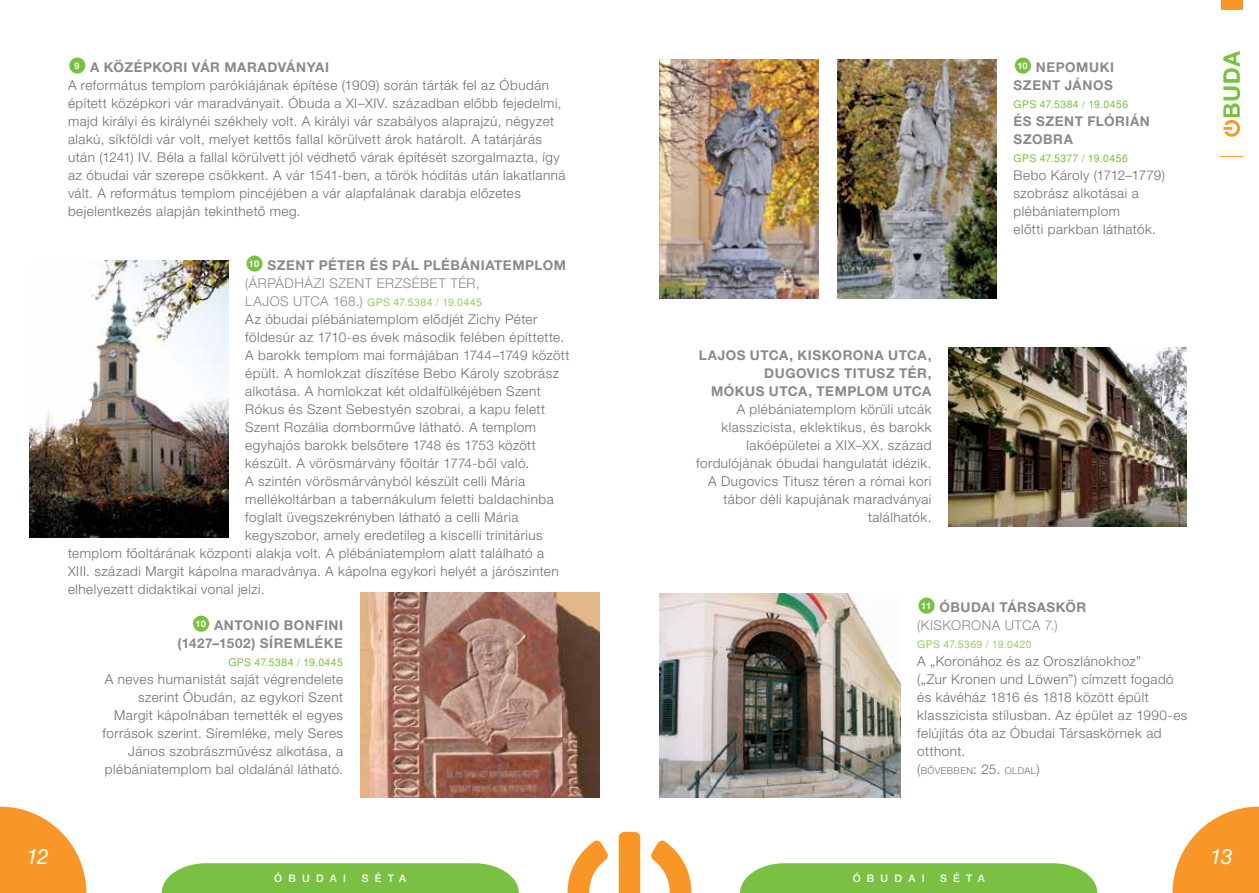
<style>
.page{position:relative;width:1259px;height:893px;background:#fff}
.page>*{position:absolute;margin:0;border:0;box-sizing:border-box;transform-origin:0 0}
.t1{font:21px "Helvetica H Italic";color:#fff}
.t2{font:13.5px/18px "Helvetica H Light";letter-spacing:.035em;color:#6d6e71}
.t3{font:13.5px/18px "Helvetica H Bold";letter-spacing:.04em;color:#888a8d}
.t4{font:13.5px "Helvetica H Light";letter-spacing:.195em;color:#888a8d}
.t5{font:10.5px "Helvetica H Regular";letter-spacing:.04em;color:#7ac143}
.t6{font:10.5px "Helvetica H Regular";letter-spacing:.04em;color:#95cb64}
.t7{font:10.5px "Helvetica H Medium";letter-spacing:.6em;color:#fff}
.t8{font:9.45px "Helvetica H Light";letter-spacing:.05em;color:#6d6e71}
.s1{font-family:"Helvetica H Light";font-size:13.5px;color:#888a8d}
.s2{font-size:13.5px}
</style>
<div class="page">
<svg style="left:567px;top:832px;width:124px;height:61px"></svg>
<svg style="left:0;top:807px;width:86px;height:86px"></svg>
<svg style="left:1172px;top:807px;width:87px;height:86px"></svg>
<svg style="left:1223px;top:51px;width:17px;height:86px"></svg>
<div style="left:1221px;top:0;width:21px;height:10px;background:#f89728"></div>
<svg style="left:740px;top:863px;width:357px;height:30px;background:#82c44e"></svg>
<svg style="left:162px;top:863px;width:357px;height:30px;background:#82c44e"></svg>
<svg style="left:1219px;top:156px;width:24px;height:1px"></svg>
<div style="left:1015px;top:58px;width:16px;height:16px;background:#7ac143;border-radius:50%"></div>
<div style="left:918px;top:598px;width:16px;height:16px;background:#7ac143;border-radius:50%"></div>
<img style="left:948px;top:347px;width:238px;height:179px">
<img style="left:837px;top:60px;width:159px;height:238px">
<img style="left:659px;top:593px;width:241px;height:204px">
<img style="left:659px;top:60px;width:159px;height:238px">
<div style="left:69px;top:58px;width:16px;height:16px;background:#7ac143;border-radius:50%"></div>
<div style="left:246px;top:256px;width:17px;height:16px;background:#7ac143;border-radius:50%"></div>
<div style="left:193px;top:616px;width:16px;height:16px;background:#7ac143;border-radius:50%"></div>
<img style="left:30px;top:260px;width:198px;height:278px">
<img style="left:360px;top:593px;width:240px;height:204px">
<p class="t3" style="left:74px;top:58px;width:254px"><sup>9</sup> A KÖZÉPKORI VÁR MARADVÁNYAI</p>
<p class="t2" style="left:68px;top:76px;width:499px">A református templom parókiájának építése (1909) során tárták fel az Óbudán épített középkori vár maradványait. Óbuda a XI–XIV. században elôbb fejedelmi, majd királyi és királynéi székhely volt. A királyi vár szabályos alaprajzú, négyzet alakú, síkföldi vár volt, melyet kettôs fallal körülvett árok határolt. A tatárjárás után (1241) IV. Béla a fallal körülvett jól védhetô várak építését szorgalmazta, így az óbudai vár szerepe csökkent. A vár 1541-ben, a török hódítás után lakatlanná vált. A református templom pincéjében a vár alapfalának darabja elôzetes bejelentkezés alapján tekinthetô meg.</p>
<p class="t3" style="left:249px;top:256px;width:319px"><sup>10</sup> SZENT PÉTER ÉS PÁL PLÉBÁNIATEMPLOM</p>
<p class="t4" style="left:245px;top:276px;width:14px">(Árp</p>
<p class="t4" style="left:276px;top:276px;width:111px">ádházi Szent Erzs</p>
<p class="t4" style="left:412px;top:276px;width:70px">ébet tér ,</p>
<p class="t4" style="left:245px;top:294px;width:9px">Laj</p>
<p class="t6" style="left:270px;top:296px;width:214px"><span class="s1">os utca 168.)</span> GPS 47.5384 / 19.0445</p>
<p class="t2" style="left:245px;top:310px;width:293px">Az óbudai plébániatemplom elôdjét Zichy Péter</p>
<p class="t2" style="left:245px;top:328px;width:320px">földesúr az 1710-es évek második felében építtette.</p>
<p class="t2" style="left:245px;top:346px;width:326px">A barokk templom mai formájában 1744–1749 között</p>
<p class="t2" style="left:245px;top:364px;width:315px">épült. A homlokzat díszítése Bebo Károly szobrász</p>
<p class="t2" style="left:245px;top:382px;width:297px">alkotása. A homlokzat két oldalfülkéjében Szent</p>
<p class="t2" style="left:245px;top:400px;width:301px">Rókus és Szent Sebestyén szobrai, a kapu felett</p>
<p class="t2" style="left:245px;top:418px;width:292px">Szent Rozália dombormûve látható. A templom</p>
<p class="t2" style="left:245px;top:436px;width:292px">egyhajós barokk belsôtere 1748 és 1753 között</p>
<p class="t2" style="left:245px;top:454px;width:286px">készült. A vörösmárvány fôoltár 1774-bôl való.</p>
<p class="t2" style="left:245px;top:472px;width:281px">A szintén vörösmárványból készült celli Mária</p>
<p class="t2" style="left:245px;top:490px;width:310px">mellékoltárban a tabernákulum feletti baldachinba</p>
<p class="t2" style="left:245px;top:508px;width:275px">foglalt üvegszekrényben látható a celli Mária</p>
<p class="t2" style="left:245px;top:526px;width:299px">kegyszobor, amely eredetileg a kiscelli trinitárius</p>
<p class="t2" style="left:68px;top:544px;width:477px">templom fôoltárának központi alakja volt. A plébániatemplom alatt található a</p>
<p class="t2" style="left:68px;top:562px;width:492px">XIII. századi Margit kápolna maradványa. A kápolna egykori helyét a járószinten</p>
<p class="t2" style="left:68px;top:580px;width:198px">elhelyezett didaktikai vonal jelzi.</p>
<p class="t3" style="left:178px;top:616px;width:167px;text-align:right"><sup>10</sup> ANTONIO BONFI NI (1427–1502) SÍREMLÉKE</p>
<p class="t5" style="left:228px;top:656px;width:116px">GPS 47.5384 / 19.0445</p>
<p class="t2" style="left:103px;top:670px;width:242px;text-align:right">A neves humanistát saját végrendelete szerint Óbudán, az egykori Szent Margit kápolnában temették el egyes források szerint. Síremléke, mely Seres János szobrászmûvész alkotása, a plébániatemplom bal oldalánál látható.</p>
<p class="t3" style="left:699px;top:346px;width:234px;text-align:right">LAJOS UTCA, KISKORONA UTCA,<br>DUGOVICS TITUSZ TÉR,<br>MÓKUS UTCA, TEMPLOM UTCA</p>
<p class="t2" style="left:696px;top:400px;width:237px;text-align:right">A plébániatemplom körüli utcák klasszicista, eklektikus, és barokk lakóépületei a XIX–XX. század fordulójának óbudai hangulatát idézik.<br>A Dugovics Titusz téren a római kori tábor déli kapujának maradványai találhatók.</p>
<p class="t3" style="left:1013px;top:58px;width:101px"><sup>10</sup> NEPOMUKI<br>SZENT JÁNOS</p>
<p class="t5" style="left:1013px;top:98px;width:116px">GPS 47.5384 / 19.0456</p>
<p class="t3" style="left:1013px;top:112px;width:138px">ÉS SZENT FLÓRIÁN<br>SZOBRA</p>
<p class="t5" style="left:1013px;top:152px;width:116px">GPS 47.5377 / 19.0456</p>
<p class="t2" style="left:1013px;top:166px;width:153px">Bebo Károly (1712–1779) szobrász alkotásai a plébániatemplom<br>elôtti parkban láthatók.</p>
<p class="t3" style="left:921px;top:598px;width:167px"><sup>11</sup> ÓBUDAI TÁRSASKÖR</p>
<p class="t4" style="left:917px;top:618px;width:142px">(Kiskorona utca 7.)</p>
<p class="t6" style="left:917px;top:638px;width:116px">GPS 47.5369 / 19.0420</p>
<p class="t2" style="left:917px;top:652px;width:272px">A „Koronához és az Oroszlánokhoz”<br>(„Zur Kronen und Löwen”) címzett fogadó és kávéház 1816 és 1818 között épült klasszicista stílusban. Az épület az 1990-es felújítás óta az Óbudai Társaskörnek ad otthont.</p>
<p class="t8" style="left:917px;top:765px;width:124px"><span class="s2">(</span>BÔVEBBEN<span class="s2">: 25.</span> OLDAL<span class="s2">)</span></p>
<h1 class="t1" style="left:26px;top:846px;width:24px">12</h1>
<h1 class="t1" style="left:1210px;top:846px;width:24px">13</h1>
<p class="t7" style="left:274px;top:872px;width:73px">ÓBUDAI</p>
<p class="t7" style="left:362px;top:872px;width:46px">SÉTA</p>
<p class="t7" style="left:852px;top:872px;width:73px">ÓBUDAI</p>
<p class="t7" style="left:940px;top:872px;width:46px">SÉTA</p>
</div>
